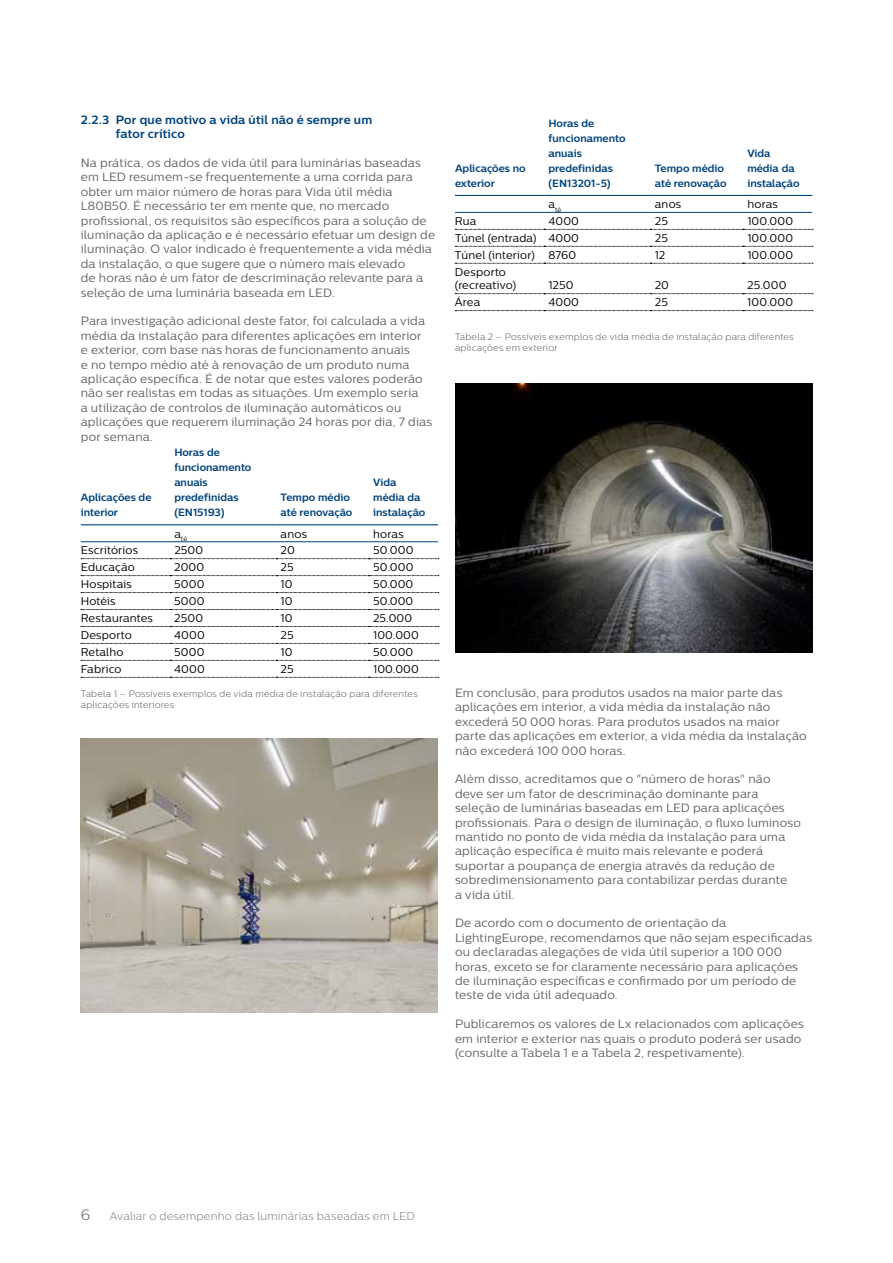
<style>
.page{position:relative;width:893px;height:1263px;background:#fff}
.page>*{position:absolute;margin:0;border:0;box-sizing:border-box;transform-origin:0 0}
.t1{font:300 15px "Centrale Sans";color:#636466}
.t2{font:12px/14.4px "Centrale Sans";letter-spacing:.015em;color:#636466}
.t3{font:700 12px/14.4px "Centrale Sans";letter-spacing:.01em;color:#00447c}
.t4{font:11.25px/13.5px "Centrale Sans";letter-spacing:.015em;color:#000}
.t5{font:300 11.25px "Centrale Sans";letter-spacing:.015em;color:#808285}
.t6{font:700 10.5px/15px "Centrale Sans";color:#00447c}
.t7{font:300 9.3px/11.1px "Centrale Sans";letter-spacing:.02em;color:#636466}
.t8{font:6.6px "Centrale Sans";color:#000}
</style>
<div class="page">
<svg style="left:455px;top:229px;width:358px;height:1px"></svg>
<svg style="left:455px;top:246px;width:358px;height:1px"></svg>
<svg style="left:455px;top:263px;width:358px;height:1px"></svg>
<svg style="left:455px;top:293px;width:358px;height:1px"></svg>
<svg style="left:455px;top:310px;width:358px;height:1px"></svg>
<hr style="left:455px;top:212px;width:89px;height:1px;background:#00447c">
<hr style="left:544px;top:212px;width:107px;height:1px;background:#00447c">
<hr style="left:651px;top:212px;width:92px;height:1px;background:#00447c">
<hr style="left:743px;top:212px;width:69px;height:1px;background:#00447c">
<hr style="left:455px;top:195px;width:89px;height:1px;background:#00447c">
<hr style="left:544px;top:195px;width:107px;height:1px;background:#00447c">
<hr style="left:651px;top:195px;width:92px;height:1px;background:#00447c">
<hr style="left:743px;top:195px;width:69px;height:1px;background:#00447c">
<svg style="left:81px;top:558px;width:358px;height:1px"></svg>
<svg style="left:81px;top:575px;width:358px;height:1px"></svg>
<svg style="left:81px;top:592px;width:358px;height:1px"></svg>
<svg style="left:81px;top:609px;width:358px;height:1px"></svg>
<svg style="left:81px;top:626px;width:358px;height:1px"></svg>
<svg style="left:81px;top:660px;width:358px;height:1px"></svg>
<svg style="left:81px;top:643px;width:358px;height:1px"></svg>
<svg style="left:81px;top:677px;width:358px;height:1px"></svg>
<hr style="left:81px;top:541px;width:89px;height:1px;background:#00447c">
<hr style="left:170px;top:541px;width:106px;height:1px;background:#00447c">
<hr style="left:276px;top:541px;width:93px;height:1px;background:#00447c">
<hr style="left:369px;top:541px;width:69px;height:1px;background:#00447c">
<hr style="left:81px;top:524px;width:89px;height:1px;background:#00447c">
<hr style="left:170px;top:524px;width:106px;height:1px;background:#00447c">
<hr style="left:276px;top:524px;width:93px;height:1px;background:#00447c">
<hr style="left:369px;top:524px;width:69px;height:1px;background:#00447c">
<img style="left:81px;top:738px;width:357px;height:274px">
<img style="left:455px;top:384px;width:358px;height:269px">
<p class="t3" style="left:116px;top:112px;width:258px;text-indent:-35px">2.2.3 Por que motivo a vida útil não é sempre um fator crítico</p>
<p class="t2" style="left:81px;top:155px;width:356px">Na prática, os dados de vida útil para luminárias baseadas em LED resumem-se frequentemente a uma corrida para obter um maior número de horas para Vida útil média L80B50. É necessário ter em mente que, no mercado profissional, os requisitos são específicos para a solução de iluminação da aplicação e é necessário efetuar um design de iluminação. O valor indicado é frequentemente a vida média da instalação, o que sugere que o número mais elevado<br>de horas não é um fator de descriminação relevante para a seleção de uma luminária baseada em LED.</p>
<p class="t2" style="left:81px;top:314px;width:353px">Para investigação adicional deste fator, foi calculada a vida média da instalação para diferentes aplicações em interior<br>e exterior, com base nas horas de funcionamento anuais<br>e no tempo médio até à renovação de um produto numa aplicação específica. É de notar que estes valores poderão não ser realistas em todas as situações. Um exemplo seria<br>a utilização de controlos de iluminação automáticos ou aplicações que requerem iluminação 24 horas por dia, 7 dias por semana.</p>
<p class="t6" style="left:81px;top:490px;width:72px">Aplicações de interior</p>
<p class="t6" style="left:174px;top:445px;width:79px">Horas de funcionamento anuais predefinidas (EN15193)</p>
<p class="t6" style="left:281px;top:490px;width:73px">Tempo médio até renovação</p>
<p class="t6" style="left:373px;top:475px;width:54px">Vida média da instalação</p>
<p class="t8" style="left:174px;top:535px;width:14px"><sup>a</sup>té</p>
<p class="t4" style="left:281px;top:527px;width:28px">anos</p>
<p class="t4" style="left:373px;top:527px;width:32px">horas</p>
<p class="t4" style="left:81px;top:544px;width:59px">Escritórios</p>
<p class="t4" style="left:174px;top:544px;width:30px">2500</p>
<p class="t4" style="left:281px;top:544px;width:16px">20</p>
<p class="t4" style="left:373px;top:544px;width:42px">50.000</p>
<p class="t4" style="left:81px;top:560px;width:56px">Educação</p>
<p class="t4" style="left:174px;top:560px;width:31px">2000</p>
<p class="t4" style="left:281px;top:560px;width:15px">25</p>
<p class="t4" style="left:373px;top:560px;width:42px">50.000</p>
<p class="t4" style="left:81px;top:577px;width:53px">Hospitais</p>
<p class="t4" style="left:174px;top:577px;width:32px">5000</p>
<p class="t4" style="left:281px;top:577px;width:14px">10</p>
<p class="t4" style="left:373px;top:577px;width:42px">50.000</p>
<p class="t4" style="left:81px;top:594px;width:36px">Hotéis</p>
<p class="t4" style="left:174px;top:594px;width:32px">5000</p>
<p class="t4" style="left:281px;top:594px;width:14px">10</p>
<p class="t4" style="left:373px;top:594px;width:42px">50.000</p>
<p class="t4" style="left:81px;top:611px;width:74px">Restaurantes</p>
<p class="t4" style="left:174px;top:611px;width:30px">2500</p>
<p class="t4" style="left:281px;top:611px;width:14px">10</p>
<p class="t4" style="left:373px;top:611px;width:41px">25.000</p>
<p class="t4" style="left:81px;top:628px;width:53px">Desporto</p>
<p class="t4" style="left:174px;top:628px;width:32px">4000</p>
<p class="t4" style="left:281px;top:628px;width:15px">25</p>
<p class="t4" style="left:373px;top:628px;width:47px">100.000</p>
<p class="t4" style="left:81px;top:645px;width:44px">Retalho</p>
<p class="t4" style="left:174px;top:645px;width:32px">5000</p>
<p class="t4" style="left:281px;top:645px;width:14px">10</p>
<p class="t4" style="left:373px;top:645px;width:42px">50.000</p>
<p class="t4" style="left:81px;top:662px;width:42px">Fabrico</p>
<p class="t4" style="left:174px;top:662px;width:32px">4000</p>
<p class="t4" style="left:281px;top:662px;width:15px">25</p>
<p class="t4" style="left:373px;top:662px;width:47px">100.000</p>
<p class="t7" style="left:81px;top:688px;width:338px">Tabela 1 – Possíveis exemplos de vida média de instalação para diferentes aplicações interiores</p>
<p class="t6" style="left:455px;top:161px;width:72px">Aplicações no exterior</p>
<p class="t6" style="left:549px;top:116px;width:79px">Horas de funcionamento anuais predefinidas (EN13201-5)</p>
<p class="t6" style="left:655px;top:161px;width:73px">Tempo médio até renovação</p>
<p class="t6" style="left:747px;top:146px;width:54px">Vida média da instalação</p>
<p class="t8" style="left:549px;top:206px;width:14px"><sup>a</sup>té</p>
<p class="t4" style="left:655px;top:197px;width:28px">anos</p>
<p class="t4" style="left:747px;top:197px;width:32px">horas</p>
<p class="t4" style="left:455px;top:214px;width:23px">Rua</p>
<p class="t4" style="left:548px;top:214px;width:32px">4000</p>
<p class="t4" style="left:655px;top:214px;width:15px">25</p>
<p class="t4" style="left:747px;top:214px;width:47px">100.000</p>
<p class="t4" style="left:455px;top:231px;width:126px">Túnel (entrada) 4000</p>
<p class="t4" style="left:655px;top:231px;width:15px">25</p>
<p class="t4" style="left:747px;top:231px;width:47px">100.000</p>
<p class="t4" style="left:455px;top:248px;width:123px">Túnel (interior) 8760</p>
<p class="t4" style="left:655px;top:248px;width:12px">12</p>
<p class="t4" style="left:747px;top:248px;width:47px">100.000</p>
<p class="t4" style="left:455px;top:265px;width:63px">Desporto (recreativo)</p>
<p class="t4" style="left:548px;top:279px;width:26px">1250</p>
<p class="t4" style="left:655px;top:279px;width:16px">20</p>
<p class="t4" style="left:747px;top:279px;width:41px">25.000</p>
<p class="t4" style="left:455px;top:295px;width:27px">Área</p>
<p class="t4" style="left:548px;top:295px;width:32px">4000</p>
<p class="t4" style="left:655px;top:295px;width:15px">25</p>
<p class="t4" style="left:747px;top:295px;width:47px">100.000</p>
<p class="t7" style="left:455px;top:331px;width:340px">Tabela 2 – Possíveis exemplos de vida média de instalação para diferentes aplicações em exterior</p>
<p class="t2" style="left:455px;top:685px;width:353px">Em conclusão, para produtos usados na maior parte das aplicações em interior, a vida média da instalação não excederá 50 000 horas. Para produtos usados na maior parte das aplicações em exterior, a vida média da instalação não excederá 100 000 horas.</p>
<p class="t2" style="left:455px;top:772px;width:348px">Além disso, acreditamos que o "número de horas" não deve ser um fator de descriminação dominante para seleção de luminárias baseadas em LED para aplicações profissionais. Para o design de iluminação, o fluxo luminoso mantido no ponto de vida média da instalação para uma aplicação específica é muito mais relevante e poderá suportar a poupança de energia através da redução de sobredimensionamento para contabilizar perdas durante<br>a vida útil.</p>
<p class="t2" style="left:455px;top:916px;width:359px">De acordo com o documento de orientação da LightingEurope, recomendamos que não sejam especificadas ou declaradas alegações de vida útil superior a 100 000 horas, exceto se for claramente necessário para aplicações de iluminação específicas e confirmado por um período de teste de vida útil adequado.</p>
<p class="t2" style="left:455px;top:1016px;width:350px">Publicaremos os valores de Lx relacionados com aplicações em interior e exterior nas quais o produto poderá ser usado (consulte a Tabela 1 e a Tabela 2, respetivamente).</p>
<p class="t1" style="left:81px;top:1207px;width:11px">6</p>
<p class="t5" style="left:110px;top:1210px;width:307px">Avaliar o desempenho das luminárias baseadas em LED</p>
</div>
